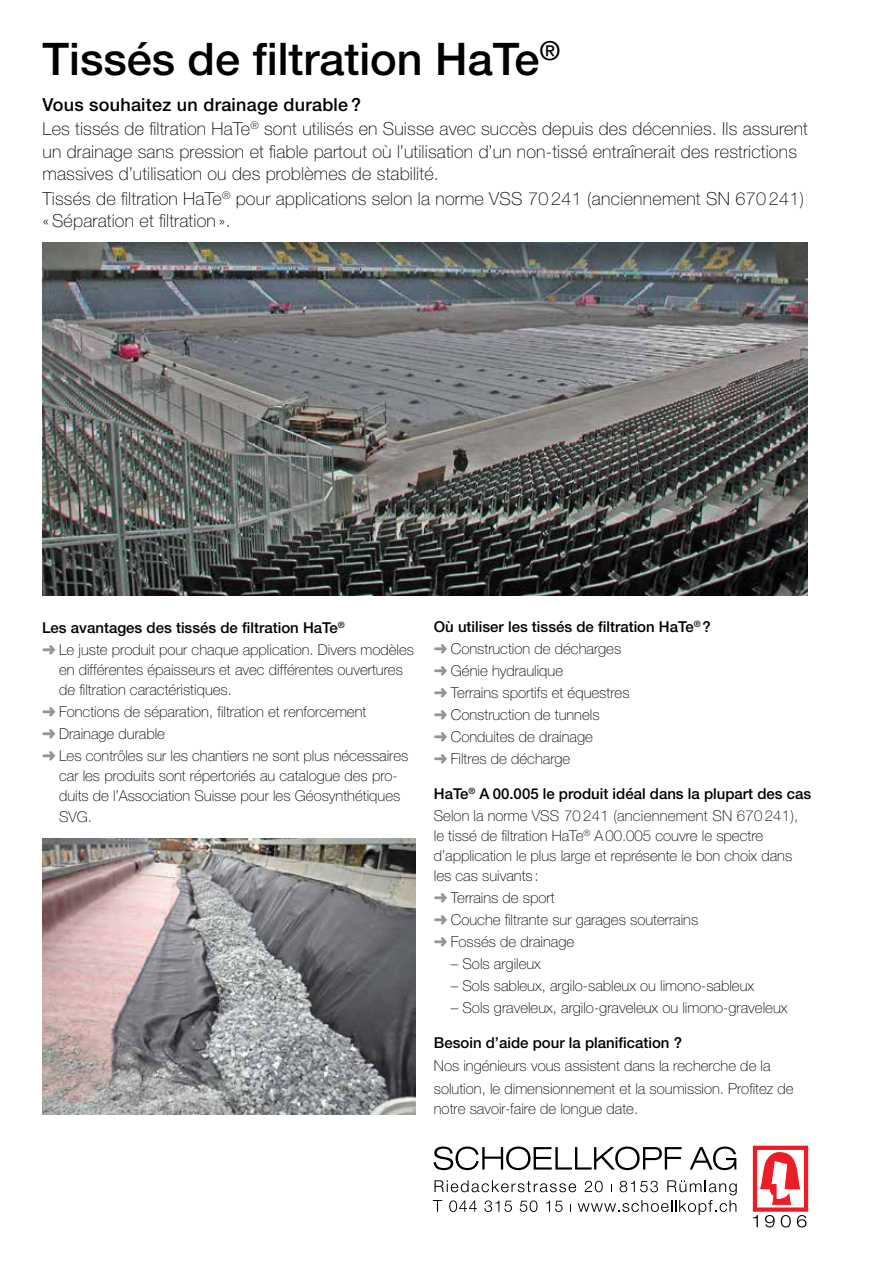
<style>
.page{position:relative;width:893px;height:1263px;background:#fff}
.page>*{position:absolute;margin:0;border:0;box-sizing:border-box;transform-origin:0 0}
.t1{font:500 45px "Helvetica Neue LT Pro";color:#000}
.t2{font:100 18px/22.5px "Helvetica Neue LT Pro";letter-spacing:.01em;color:#000}
.t3{font:100 15px/22px "Helvetica Neue LT Pro";color:#000}
.t4{font:500 15px/22px "Helvetica Neue LT Pro";color:#000}
.s1{font-weight:500}
.s2{color:#939598}
.s3{font-weight:100}
</style>
<div class="page">
<svg style="left:760px;top:1151px;width:41px;height:54px"></svg>
<div style="left:753px;top:1146px;width:55px;height:66px;border:4px solid #ed1d24"></div>
<svg style="left:753px;top:1215px;width:5px;height:12px"></svg>
<svg style="left:765px;top:1215px;width:10px;height:12px"></svg>
<svg style="left:781px;top:1215px;width:10px;height:12px"></svg>
<svg style="left:797px;top:1215px;width:9px;height:12px"></svg>
<svg style="left:434px;top:1146px;width:248px;height:24px"></svg>
<svg style="left:690px;top:1146px;width:46px;height:24px"></svg>
<svg style="left:433px;top:1180px;width:304px;height:35px"></svg>
<img style="left:43px;top:242px;width:765px;height:353px">
<img style="left:43px;top:839px;width:372px;height:275px">
<h1 class="t1" style="left:43px;top:32px;width:519px">Tissés de filtration HaTe<sup>®</sup></h1>
<p class="t2" style="left:43px;top:92px;width:767px;line-height:24.6px"><span class="s1">Vous souhaitez un drainage durable ?<br></span>Les tissés de filtration HaTe<sup>®</sup> sont utilisés en Suisse avec succès depuis des décennies. Ils assurent</p>
<p class="t2" style="left:43px;top:140px;width:756px">un drainage sans pression et fiable partout où l’utilisation d’un non-tissé entraînerait des restrictions massives d’utilisation ou des problèmes de stabilité.</p>
<p class="t2" style="left:43px;top:187px;width:763px">Tissés de filtration HaTe<sup>®</sup> pour applications selon la norme VSS 70 241 (anciennement SN 670 241) «Séparation et filtration ».</p>
<p class="t3" style="left:42px;top:617px;width:374px"><span class="s1">Les avantages des tissés de filtration HaTe</span><sup>®<br></sup><span class="s2">➜</span> Le juste produit pour chaque application. Divers modèles</p>
<p class="t3" style="left:59px;top:660px;width:345px;line-height:19.8px">en différentes épaisseurs et avec différentes ouvertures de filtration caractéristiques.</p>
<p class="t3" style="left:42px;top:700px;width:368px"><span class="s2">➜</span> Fonctions de séparation, filtration et renforcement<br><span class="s2">➜</span> Drainage durable<br><span class="s2">➜</span> Les contrôles sur les chantiers ne sont plus nécessaires</p>
<p class="t3" style="left:59px;top:765px;width:343px;line-height:20.4px">car les produits sont répertoriés au catalogue des pro&shy;duits de l’Association Suisse pour les Géosynthétiques<br>SVG.</p>
<p class="t3" style="left:434px;top:615px;width:279px"><span class="s1">Où utiliser les tissés de filtration HaTe</span><sup>®</sup> <span class="s1">? </span><span class="s2">➜</span> Construction de décharges<br><span class="s2">➜</span> Génie hydraulique<br><span class="s2">➜</span> Terrains sportifs et équestres<br><span class="s2">➜</span> Construction de tunnels<br><span class="s2">➜</span> Conduites de drainage<br><span class="s2">➜</span> Filtres de décharge</p>
<p class="t4" style="left:434px;top:783px;width:379px">HaTe<sup>®</sup> A 00.005 le produit idéal dans la plupart des cas<br><span class="s3">Selon la norme VSS 70 241 (anciennement SN 670 241),</span></p>
<p class="t3" style="left:434px;top:826px;width:360px;line-height:19.8px">le tissé de filtration HaTe<sup>®</sup> A00.005 couvre le spectre d’application le plus large et représente le bon choix dans les cas suivants :</p>
<p class="t3" style="left:434px;top:887px;width:266px"><span class="s2">➜</span> Terrains de sport<br><span class="s2">➜</span> Couche filtrante sur garages souterrains <span class="s2">➜</span> Fossés de drainage</p>
<p class="t3" style="left:451px;top:953px;width:92px">– Sols argileux</p>
<p class="t3" style="left:451px;top:975px;width:305px">– Sols sableux, argilo-sableux ou limono-sableux</p>
<p class="t3" style="left:451px;top:997px;width:338px">– Sols graveleux, argilo-graveleux ou limono-graveleux</p>
<p class="t4" style="left:434px;top:1031px;width:250px">Besoin d’aide pour la planification ?</p>
<p class="t3" style="left:434px;top:1054px;width:361px;line-height:23.1px">Nos ingénieurs vous assistent dans la recherche de la solution, le dimensionnement et la soumission. Profitez de</p>
<p class="t3" style="left:434px;top:1097px;width:206px">notre savoir-faire de longue date.</p>
</div>
